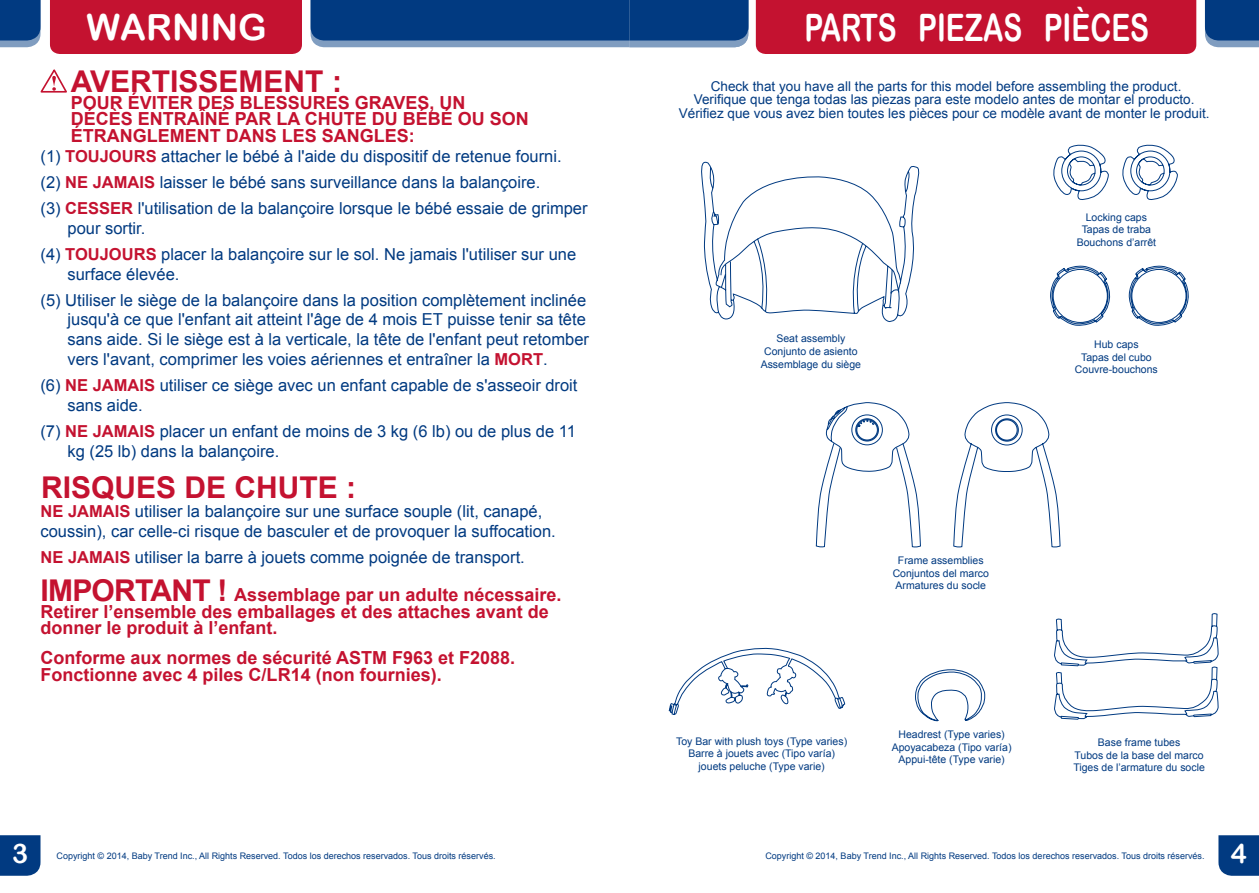
<style>
.page{position:relative;width:1259px;height:893px;background:#fff}
.page>*{position:absolute;margin:0;border:0;box-sizing:border-box;transform-origin:0 0}
.t1{font:37.8px "Arial Rounded MT Bold";color:#fff;scale:.75 1}
.t2{font:36px "Arial Rounded MT Bold";color:#fff}
.t3{font:700 30px "Arial";color:#c41230}
.t4{font:27px "Arial Rounded MT Bold";color:#fff}
.t5{font:700 18px/16.5px "Arial";color:#c41230}
.t6{font:16.5px/19.8px "Arial";color:#013a81}
.t7{font:13.5px/13.5px "Arial";color:#013a81;text-align:center}
.t8{font:10.5px/12.6px "Arial";color:#013a81;text-align:center}
.t9{font:9px "Arial";color:#013a81}
.s1{font-weight:700;color:#c41230}
.s2{font-size:30px}
</style>
<div class="page">
<div style="left:50px;top:0;width:252px;height:54px;background:#c41230"></div>
<svg style="left:0;top:0;width:40px;height:47px;background:#164a8b"></svg>
<div style="left:0;top:835px;width:40px;height:41px;background:#013a81"></div>
<svg style="left:1218px;top:835px;width:41px;height:41px;background:#0c4386"></svg>
<svg style="left:40px;top:69px;width:27px;height:24px"></svg>
<svg style="left:1053px;top:144px;width:125px;height:56px"></svg>
<svg style="left:1054px;top:613px;width:164px;height:107px"></svg>
<svg style="left:668px;top:647px;width:177px;height:68px"></svg>
<svg style="left:1050px;top:265px;width:139px;height:61px"></svg>
<svg style="left:701px;top:161px;width:219px;height:161px"></svg>
<svg style="left:815px;top:402px;width:245px;height:146px"></svg>
<div style="left:756px;top:0;width:440px;height:54px;background:#c41230"></div>
<svg style="left:1205px;top:0;width:54px;height:47px;background:#164a8b"></svg>
<svg style="left:310px;top:0;width:438px;height:47px;background:#13488a"></svg>
<svg style="left:915px;top:669px;width:71px;height:53px"></svg>
<h2 class="t2" style="left:87px;top:6px;width:182px">WARNING</h2>
<h3 class="t3" style="left:71px;top:62px;width:273px">AVERTISSEMENT :</h3>
<p class="t5" style="left:71px;top:95px;width:460px">POUR ÉVITER DES BLESSURES GRAVES, UN<br>DÉCÈS ENTRAÎNÉ PAR LA CHUTE DU BÉBÉ OU SON<br>ÉTRANGLEMENT DANS LES SANGLES:</p>
<p class="t6" style="left:40px;top:143px;width:548px;line-height:26.1px">(1) <span class="s1">TOUJOURS</span> attacher le bébé à l'aide du dispositif de retenue fourni.<br>(2) <span class="s1">NE JAMAIS</span> laisser le bébé sans surveillance dans la balançoire.<br>(3) <span class="s1">CESSER</span> l'utilisation de la balançoire lorsque le bébé essaie de grimper</p>
<p class="t6" style="left:40px;top:215px;width:537px;line-height:26.1px;text-indent:27px">pour sortir.<br>(4) <span class="s1">TOUJOURS</span> placer la balançoire sur le sol. Ne jamais l'utiliser sur une</p>
<p class="t6" style="left:40px;top:261px;width:547px;line-height:26.1px;text-indent:27px">surface élevée.<br>(5) Utiliser le siège de la balançoire dans la position complètement inclinée</p>
<p class="t6" style="left:67px;top:310px;width:523px">jusqu'à ce que l'enfant ait atteint l'âge de 4 mois ET puisse tenir sa tête sans aide. Si le siège est à la verticale, la tête de l'enfant peut retomber vers l'avant, comprimer les voies aériennes et entraîner la <span class="s1">MORT</span>.</p>
<p class="t6" style="left:67px;top:376px;width:511px;text-indent:-27px">(6) <span class="s1">NE JAMAIS</span> utiliser ce siège avec un enfant capable de s'asseoir droit sans aide.</p>
<p class="t6" style="left:67px;top:421px;width:510px;text-indent:-27px">(7) <span class="s1">NE JAMAIS</span> placer un enfant de moins de 3 kg (6 lb) ou de plus de 11 kg (25 lb) dans la balançoire.</p>
<h3 class="t3" style="left:41px;top:467px;width:317px">RISQUES DE CHUTE :</h3>
<p class="t6" style="left:40px;top:502px;width:517px"><span class="s1">NE JAMAIS</span> utiliser la balançoire sur une surface souple (lit, canapé, coussin), car celle-ci risque de basculer et de provoquer la suffocation.</p>
<p class="t6" style="left:40px;top:548px;width:486px"><span class="s1">NE JAMAIS</span> utiliser la barre à jouets comme poignée de transport.</p>
<p class="t5" style="left:40px;top:587px;width:522px"><span class="s2">IMPORTANT !</span> Assemblage par un adulte nécessaire.<br>Retirer l’ensemble des emballages et des attaches avant de donner le produit à l’enfant.</p>
<p class="t5" style="left:40px;top:650px;width:476px">Conforme aux normes de sécurité ASTM F963 et F2088.<br>Fonctionne avec 4 piles C/LR14 (non fournies).</p>
<h1 class="t1" style="left:804px;top:5px;width:461px">PARTS PIEZAS PIÈCES</h1>
<p class="t7" style="left:679px;top:79px;width:532px">Check that you have all the parts for this model before assembling the product.<br>Verifique que tenga todas las piezas para este modelo antes de montar el producto.<br>Vérifiez que vous avez bien toutes les pièces pour ce modèle avant de monter le produit.</p>
<p class="t8" style="left:760px;top:332px;width:102px">Seat assembly<br>Conjunto de asiento<br>Assemblage du siège</p>
<p class="t8" style="left:1076px;top:211px;width:81px">Locking caps<br>Tapas de traba<br>Bouchons d’arrêt</p>
<p class="t8" style="left:1075px;top:338px;width:84px">Hub caps<br>Tapas del cubo<br>Couvre-bouchons</p>
<p class="t8" style="left:892px;top:554px;width:98px">Frame assemblies<br>Conjuntos del marco<br>Armatures du socle</p>
<p class="t8" style="left:676px;top:735px;width:172px">Toy Bar with plush toys (Type varies)<br>Barre à jouets avec (Tipo varía) jouets peluche (Type varie)</p>
<p class="t8" style="left:891px;top:728px;width:121px">Headrest (Type varies)<br>Apoyacabeza (Tipo varía)<br>Appui-tête (Type varie)</p>
<p class="t8" style="left:1073px;top:736px;width:133px">Base frame tubes<br>Tubos de la base del marco<br>Tiges de l’armature du socle</p>
<h3 class="t4" style="left:12px;top:838px;width:18px">3</h3>
<p class="t9" style="left:57px;top:850px;width:441px">Copyright © 2014, Baby Trend Inc., All Rights Reserved. Todos los derechos reservados. Tous droits réservés.</p>
<p class="t9" style="left:765px;top:850px;width:441px">Copyright © 2014, Baby Trend Inc., All Rights Reserved. Todos los derechos reservados. Tous droits réservés.</p>
<h3 class="t4" style="left:1230px;top:838px;width:18px">4</h3>
</div>
